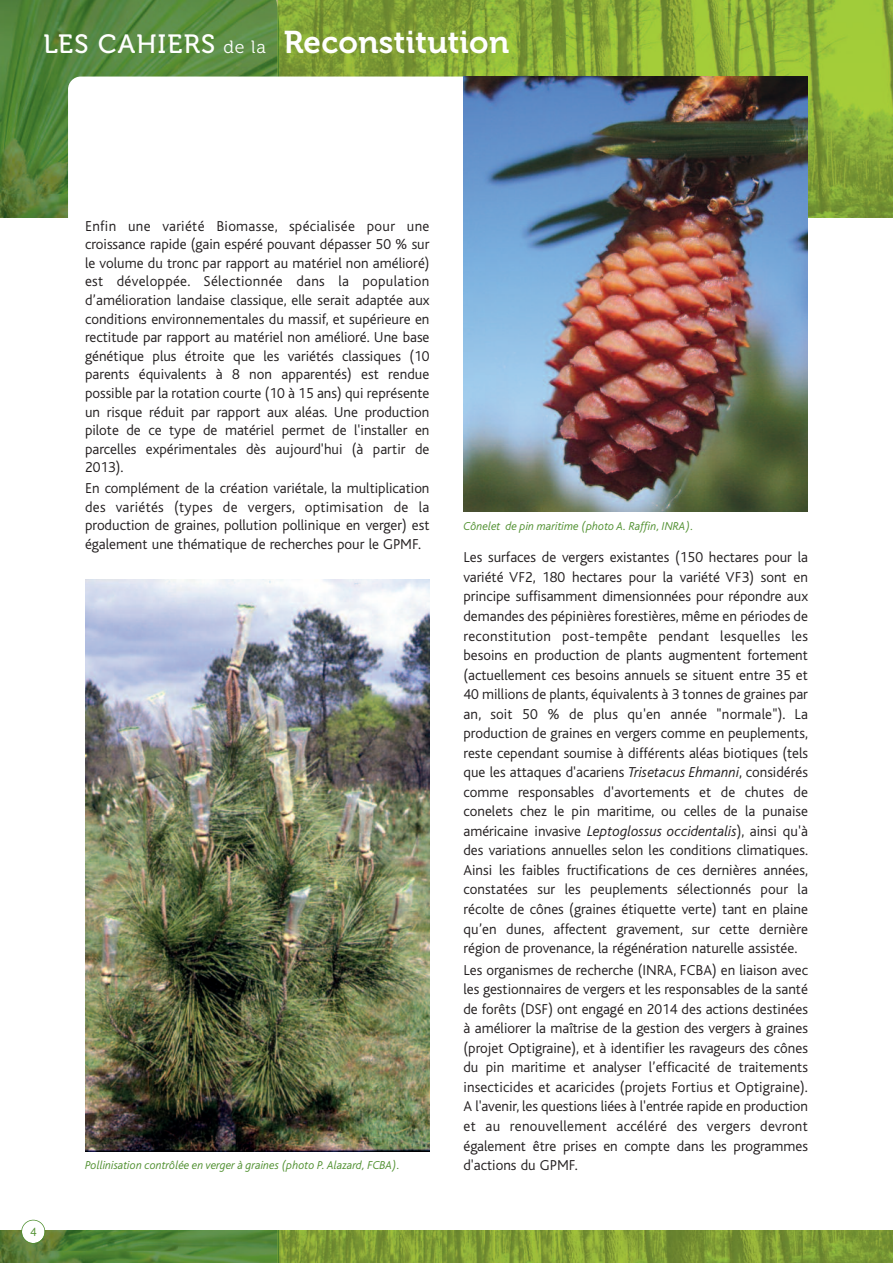
<style>
.page{position:relative;width:893px;height:1263px;background:#fff}
.page>*{position:absolute;margin:0;border:0;box-sizing:border-box;transform-origin:0 0}
.t1{font:31.35px "Museo 700";letter-spacing:.01em;color:#fff}
.t2{font:300 15px/19.5px "Bliss";color:#231f20;text-align:justify}
.t3{font:300 12.45px "Bliss";color:#509030}
.t4{font:italic 300 12px "Bliss";color:#509030}
.s1{font-family:"Museo 500";font-size:26.4px}
.s2{font-family:"Museo 300";font-size:17.85px}
.s3{font-style:italic}
</style>
<div class="page">
<img style="left:0;top:0;width:893px;height:218px">
<svg style="left:276px;top:0;width:2px;height:8px"></svg>
<img style="left:278px;top:8px;width:1px;height:69px">
<img style="left:0;top:1231px;width:893px;height:32px">
<div style="left:22px;top:1220px;width:23px;height:23px;background:#fff;border-radius:50%"></div>
<div style="left:21px;top:1220px;width:24px;height:24px;border:2px solid #509030;border-radius:50%"></div>
<div style="left:68px;top:77px;width:493px;height:159px;background:#fff;border-radius:13px"></div>
<img style="left:85px;top:579px;width:344px;height:572px">
<img style="left:463px;top:77px;width:345px;height:434px">
<h1 class="t1" style="left:43px;top:30px;width:467px"><span class="s1">LES CAHIERS</span> <span class="s2">de la</span> Reconstitution</h1>
<p class="t3" style="left:30px;top:1228px;width:8px">4</p>
<p class="t2" style="left:85px;top:218px;width:346px;line-height:18.6px">Enfin une variété Biomasse, spécialisée pour une croissance rapide (gain espéré pouvant dépasser 50 % sur le volume du tronc par rapport au matériel non amélioré) est développée. Sélectionnée dans la population d’amélioration landaise classique, elle serait adaptée aux conditions environnementales du massif, et supérieure en rectitude par rapport au matériel non amélioré. Une base génétique plus étroite que les variétés classiques (10 parents équivalents à 8 non apparentés) est rendue possible par la rotation courte (10 à 15 ans) qui représente un risque réduit par rapport aux aléas. Une production pilote de ce type de matériel permet de l'installer en parcelles expérimentales dès aujourd'hui (à partir de 2013).</p>
<p class="t2" style="left:85px;top:480px;width:346px;line-height:18.6px">En complément de la création variétale, la multiplication des variétés (types de vergers, optimisation de la production de graines, pollution pollinique en verger) est également une thématique de recherches pour le GPMF.</p>
<p class="t4" style="left:463px;top:522px;width:232px">Cônelet de pin maritime (photo A. Raffin, INRA).</p>
<p class="t2" style="left:463px;top:549px;width:346px">Les surfaces de vergers existantes (150 hectares pour la variété VF2, 180 hectares pour la variété VF3) sont en principe suffisamment dimensionnées pour répondre aux demandes des pépinières forestières, même en périodes de reconstitution post-tempête pendant lesquelles les besoins en production de plants augmentent fortement (actuellement ces besoins annuels se situent entre 35 et 40 millions de plants, équivalents à 3 tonnes de graines par an, soit 50 % de plus qu'en année "normale"). La production de graines en vergers comme en peuplements, reste cependant soumise à différents aléas biotiques (tels que les attaques d'acariens <span class="s3">Trisetacus Ehmanni</span>, considérés comme responsables d'avortements et de chutes de conelets chez le pin maritime, ou celles de la punaise américaine invasive <span class="s3">Leptoglossus occidentalis</span>), ainsi qu'à des variations annuelles selon les conditions climatiques.<br>Ainsi les faibles fructifications de ces dernières années, constatées sur les peuplements sélectionnés pour la récolte de cônes (graines étiquette verte) tant en plaine qu’en dunes, affectent gravement, sur cette dernière région de provenance, la régénération naturelle assistée.</p>
<p class="t2" style="left:463px;top:961px;width:346px">Les organismes de recherche (INRA, FCBA) en liaison avec les gestionnaires de vergers et les responsables de la santé de forêts (DSF) ont engagé en 2014 des actions destinées à améliorer la maîtrise de la gestion des vergers à graines (projet Optigraine), et à identifier les ravageurs des cônes du pin maritime et analyser l’efficacité de traitements insecticides et acaricides (projets Fortius et Optigraine).<br>A l'avenir, les questions liées à l'entrée rapide en production et au renouvellement accéléré des vergers devront également être prises en compte dans les programmes</p>
<p class="t4" style="left:85px;top:1161px;width:316px">Pollinisation contrôlée en verger à graines (photo P. Alazard, FCBA).</p>
<p class="t2" style="left:463px;top:1157px;width:116px">d'actions du GPMF.</p>
</div>
